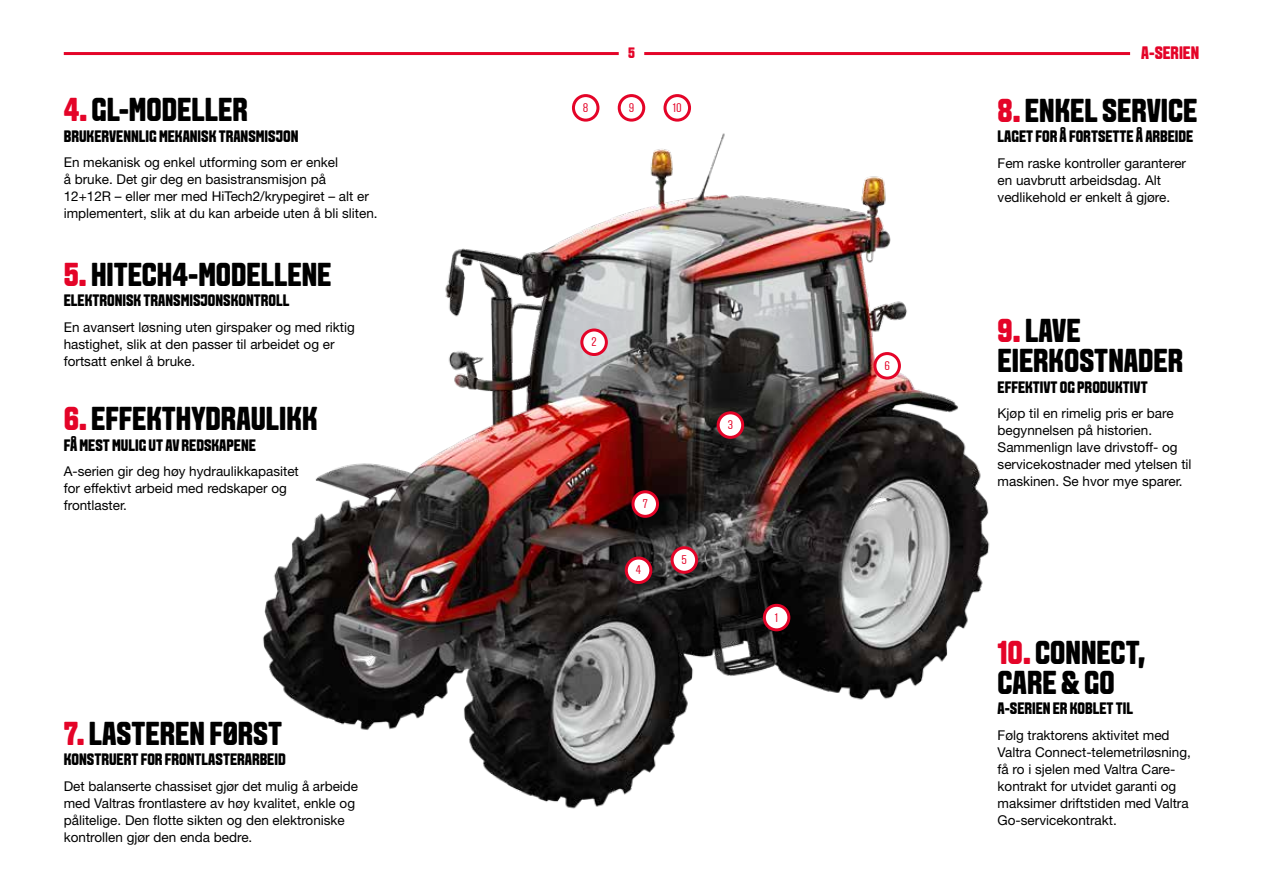
<style>
.page{position:relative;width:1263px;height:893px;background:#fff}
.page>*{position:absolute;margin:0;border:0;box-sizing:border-box;transform-origin:0 0}
.t1{font:700 33px/29.7px "VALTRA Aveny T 2020 Extra";color:#000}
.t2{font:700 18px "VALTRA Aveny T 2020 Extra";color:#e40428}
.t3{font:700 16.5px "VALTRA Aveny T 2020 Extra";color:#000}
.t4{font:700 15px "VALTRA Aveny T 2020 Extra";color:#e40428}
.t5{font:13.5px/17px "Helvetica Neue LT Std";color:#000}
.t6{font:12.45px "VALTRA Aveny T 2020 Regular";color:#e40428}
.s1{color:#e40428}
</style>
<div class="page">
<img style="left:263px;top:114px;width:727px;height:695px">
<div style="left:764px;top:605px;width:25px;height:25px;background:#fff;border-radius:50%"></div>
<div style="left:763px;top:604px;width:27px;height:27px;border:3px solid #e40428;border-radius:50%"></div>
<div style="left:582px;top:330px;width:24px;height:24px;background:#fff;border-radius:50%"></div>
<div style="left:580px;top:328px;width:28px;height:28px;border:3px solid #e40428;border-radius:50%"></div>
<div style="left:672px;top:548px;width:25px;height:24px;background:#fff;border-radius:50%"></div>
<div style="left:670px;top:546px;width:28px;height:28px;border:3px solid #e40428;border-radius:50%"></div>
<div style="left:875px;top:354px;width:24px;height:24px;background:#fff;border-radius:50%"></div>
<div style="left:873px;top:352px;width:28px;height:28px;border:3px solid #e40428;border-radius:50%"></div>
<div style="left:633px;top:492px;width:24px;height:24px;background:#fff;border-radius:50%"></div>
<div style="left:631px;top:490px;width:28px;height:28px;border:3px solid #e40428;border-radius:50%"></div>
<div style="left:573px;top:96px;width:25px;height:24px;background:#fff;border-radius:50%"></div>
<div style="left:572px;top:94px;width:27px;height:28px;border:3px solid #e40428;border-radius:50%"></div>
<div style="left:619px;top:96px;width:25px;height:24px;background:#fff;border-radius:50%"></div>
<div style="left:618px;top:94px;width:27px;height:28px;border:3px solid #e40428;border-radius:50%"></div>
<div style="left:665px;top:96px;width:24px;height:24px;background:#fff;border-radius:50%"></div>
<div style="left:663px;top:94px;width:28px;height:28px;border:3px solid #e40428;border-radius:50%"></div>
<div style="left:718px;top:413px;width:25px;height:24px;background:#fff;border-radius:50%"></div>
<div style="left:717px;top:411px;width:27px;height:28px;border:3px solid #e40428;border-radius:50%"></div>
<div style="left:626px;top:558px;width:25px;height:25px;background:#fff;border-radius:50%"></div>
<div style="left:625px;top:556px;width:27px;height:28px;border:3px solid #e40428;border-radius:50%"></div>
<hr style="left:64px;top:52px;width:555px;height:3px;background:#e40428">
<hr style="left:644px;top:52px;width:486px;height:3px;background:#e40428">
<h1 class="t1" style="left:64px;top:94px;width:185px"><span class="s1">4.</span> GL-MODELLER</h1>
<p class="t3" style="left:64px;top:125px;width:236px">BRUKERVENNLIG MEKANISK TRANSMISJON</p>
<p class="t5" style="left:64px;top:154px;width:315px">En mekanisk og enkel utforming som er enkel<br>å bruke. Det gir deg en basistransmisjon på<br>12+12R – eller mer med HiTech2/krypegiret – alt er implementert, slik at du kan arbeide uten å bli sliten.</p>
<p class="t4" style="left:628px;top:43px;width:8px">5</p>
<h2 class="t2" style="left:1141px;top:41px;width:60px">A-SERIEN</h2>
<p class="t6" style="left:583px;top:100px;width:7px">8</p>
<p class="t6" style="left:629px;top:100px;width:7px">9</p>
<p class="t6" style="left:673px;top:100px;width:10px">10</p>
<h1 class="t1" style="left:997px;top:95px;width:201px"><span class="s1">8.</span> ENKEL SERVICE</h1>
<p class="t3" style="left:997px;top:126px;width:197px">LAGET FOR Å FORTSETTE Å ARBEIDE</p>
<p class="t5" style="left:997px;top:154px;width:190px">Fem raske kontroller garanterer en uavbrutt arbeidsdag. Alt vedlikehold er enkelt å gjøre.</p>
<h1 class="t1" style="left:64px;top:259px;width:269px"><span class="s1">5.</span> HITECH4-MODELLENE</h1>
<p class="t3" style="left:64px;top:290px;width:227px">ELEKTRONISK TRANSMISJONSKONTROLL</p>
<p class="t5" style="left:64px;top:318px;width:293px">En avansert løsning uten girspaker og med riktig hastighet, slik at den passer til arbeidet og er fortsatt enkel å bruke.</p>
<h1 class="t1" style="left:997px;top:316px;width:187px"><span class="s1">9.</span> LAVE<br>EIERKOSTNADER</h1>
<p class="t3" style="left:997px;top:376px;width:152px">EFFEKTIVT OG PRODUKTIVT</p>
<p class="t5" style="left:997px;top:405px;width:196px">Kjøp til en rimelig pris er bare begynnelsen på historien.<br>Sammenlign lave drivstoff- og servicekostnader med ytelsen til maskinen. Se hvor mye sparer.</p>
<p class="t6" style="left:591px;top:334px;width:7px">2</p>
<p class="t6" style="left:884px;top:358px;width:7px">6</p>
<h1 class="t1" style="left:64px;top:403px;width:255px"><span class="s1">6.</span> EFFEKTHYDRAULIKK</h1>
<p class="t3" style="left:64px;top:434px;width:194px">FÅ MEST MULIG UT AV REDSKAPENE</p>
<p class="t5" style="left:64px;top:463px;width:237px">A-serien gir deg høy hydraulikkapasitet for effektivt arbeid med redskaper og frontlaster.</p>
<p class="t6" style="left:728px;top:417px;width:7px">3</p>
<p class="t6" style="left:643px;top:496px;width:6px">7</p>
<h1 class="t1" style="left:64px;top:718px;width:220px"><span class="s1">7.</span> LASTEREN FØRST</h1>
<p class="t3" style="left:64px;top:749px;width:223px">KONSTRUERT FOR FRONTLASTERARBEID</p>
<p class="t5" style="left:64px;top:777px;width:296px">Det balanserte chassiset gjør det mulig å arbeide med Valtras frontlastere av høy kvalitet, enkle og pålitelige. Den flotte sikten og den elektroniske kontrollen gjør den enda bedre.</p>
<p class="t6" style="left:636px;top:562px;width:7px">4</p>
<p class="t6" style="left:682px;top:552px;width:7px">5</p>
<p class="t6" style="left:775px;top:609px;width:5px">1</p>
<h1 class="t1" style="left:997px;top:637px;width:149px"><span class="s1">10.</span> CONNECT,<br>CARE &amp; GO</h1>
<p class="t3" style="left:997px;top:698px;width:137px">A-SERIEN ER KOBLET TIL</p>
<p class="t5" style="left:997px;top:726px;width:195px">Følg traktorens aktivitet med<br>Valtra Connect-telemetriløsning, få ro i sjelen med Valtra Care&shy;kontrakt for utvidet garanti og maksimer driftstiden med Valtra<br>Go-servicekontrakt.</p>
</div>
